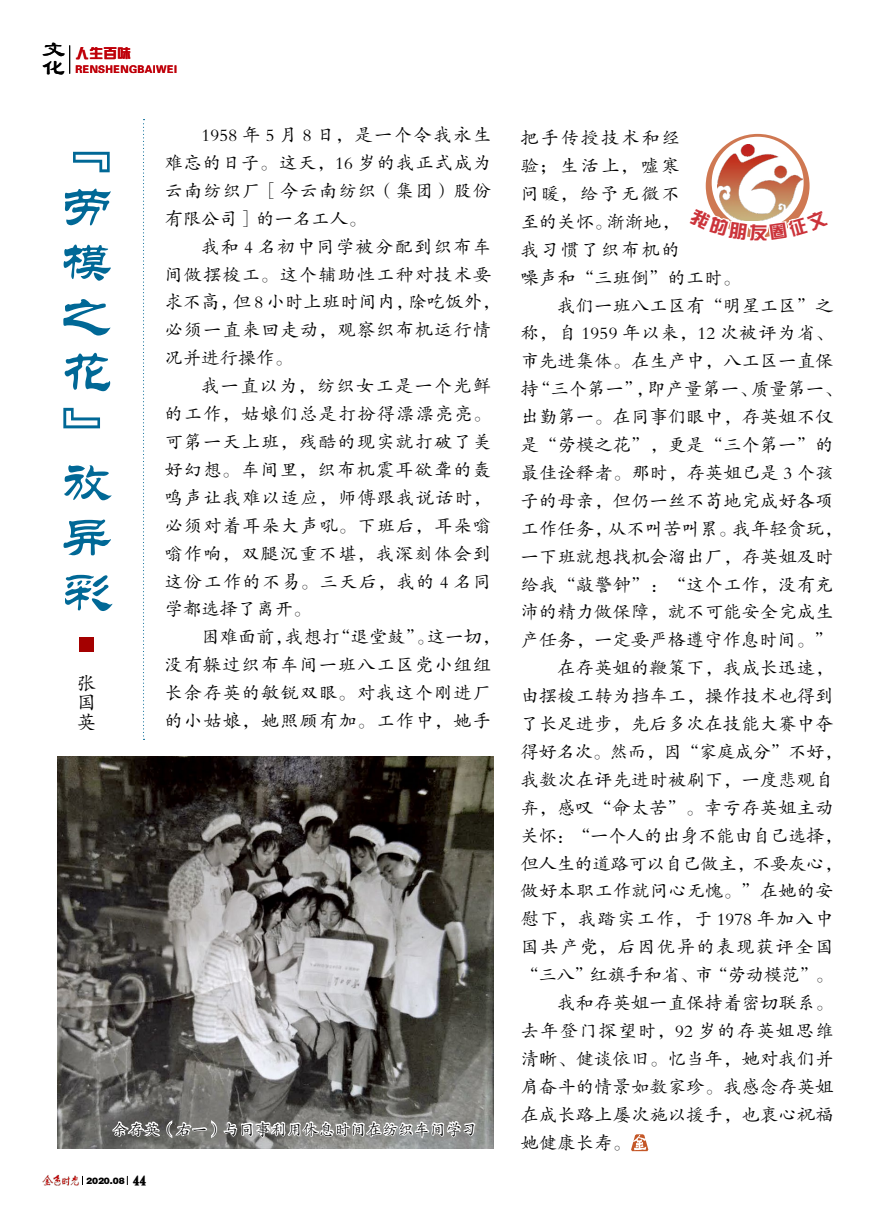
<style>
.page{position:relative;width:893px;height:1212px;background:#fff}
.page>*{position:absolute;margin:0;border:0;box-sizing:border-box;transform-origin:0 0}
.t1{font:54px/55.1px "ST Liti";color:#006896}
.t2{font:22.5px/18px "FZLSK GBK1 0";color:#000}
.t3{font:19.5px/19.5px "FZKTK GBK1 0";color:#000}
.t4{font:18.15px "FZZYK GBK1 0";color:#bf0009}
.t5{font:18px/27.9px "FZKTK GBK1 0";letter-spacing:.025em;color:#000;text-align:justify}
.t6{font:18px/27.9px "FZKTK GBK1 0";letter-spacing:.075em;color:#000}
.t7{font:18px "FZKTK GBK1 0";color:#000}
.t8{font:18px/27.9px "FZKTK GBK1 0";letter-spacing:.07em;color:#000}
.t9{font:18px "FZKTK GBK1 0";letter-spacing:.065em;color:#000}
.t10{font:18px "FZKTK GBK1 0";letter-spacing:.09em;color:#000}
.t11{font:18px "FZKTK GBK1 0";letter-spacing:.085em;color:#000}
.t12{font:18px "FZKTK GBK1 0";letter-spacing:.12em;color:#000}
.t13{font:18px "FZKTK GBK1 0";letter-spacing:.095em;color:#000}
.t14{font:15px "FZKTK GBK1 0";letter-spacing:.06em;color:#000}
.t15{font:13.5px "FZZYK GBK1 0";color:#bf0009}
.t16{font:10.5px "FZZYK GBK1 0";letter-spacing:.04em;color:#bf0009}
.t17{font:9px "FZCCHK GBK1 0";color:#000}
.s1{font-family:"H Ya 0 gj";font-size:13.5px}
</style>
<div class="page">
<img style="left:43px;top:1174px;width:36px;height:12px">
<svg style="left:631px;top:1134px;width:17px;height:17px"></svg>
<svg style="left:143px;top:119px;width:2px;height:621px"></svg>
<svg style="left:69px;top:45px;width:1px;height:29px"></svg>
<div style="left:80px;top:638px;width:14px;height:14px;background:#a40000"></div>
<img style="left:57px;top:757px;width:436px;height:391px">
<svg style="left:112px;top:1041px;width:364px;height:101px;background:#747370"></svg>
<svg style="left:705px;top:134px;width:105px;height:103px"></svg>
<p class="t2" style="left:43px;top:41px;width:24px">文化</p>
<p class="t15" style="left:75px;top:46px;width:57px">人生百味</p>
<p class="t16" style="left:75px;top:63px;width:103px">RENSHENGBAIWEI</p>
<h1 class="t1" style="left:60px;top:127px;width:54px">『劳模之花』放异彩</h1>
<p class="t3" style="left:77px;top:674px;width:20px">张国英</p>
<p class="t5" style="left:165px;top:121px;width:328px;text-indent:37px">1958 年 5 月 8 日，是一个令我永生难忘的日子。这天，16 岁的我正式成为云南纺织厂［今云南纺织（集团）股份有限公司］的一名工人。</p>
<p class="t6" style="left:165px;top:233px;width:337px;text-indent:37px">我和 4 名初中同学被分配到织布车间做摆梭工。这个辅助性工种对技术要求不高，但 8 小时上班时间内，除吃饭外，必须一直来回走动，观察织布机运行情况并进行操作。</p>
<p class="t5" style="left:165px;top:372px;width:328px;text-indent:37px">我一直以为，纺织女工是一个光鲜的工作，姑娘们总是打扮得漂漂亮亮。可第一天上班，残酷的现实就打破了美好幻想。车间里，织布机震耳欲聋的轰鸣声让我难以适应，师傅跟我说话时，必须对着耳朵大声吼。下班后，耳朵嗡嗡作响，双腿沉重不堪，我深刻体会到这份工作的不易。三天后，我的 4 名同学都选择了离开。</p>
<p class="t8" style="left:165px;top:624px;width:337px;text-indent:37px">困难面前，我想打“退堂鼓”。这一切，没有躲过织布车间一班八工区党小组组长余存英的敏锐双眼。对我这个刚进厂的小姑娘，她照顾有加。工作中，她手</p>
<p class="t14" style="left:113px;top:1121px;width:366px">余存英（右一）与同事利用休息时间在纺织车间学习</p>
<p class="t17" style="left:86px;top:1175px;width:62px">2020.08 <span class="s1">44</span></p>
<p class="t12" style="left:521px;top:129px;width:160px">把手传授技术和经</p>
<p class="t5" style="left:521px;top:152px;width:160px">验；生活上，嘘寒</p>
<p class="t5" style="left:521px;top:180px;width:160px">问暖，给予无微不</p>
<p class="t5" style="left:521px;top:208px;width:160px">至的关怀。渐渐地，</p>
<p class="t12" style="left:521px;top:240px;width:160px">我习惯了织布机的</p>
<p class="t5" style="left:521px;top:264px;width:221px">噪声和“三班倒”的工时。</p>
<p class="t5" style="left:557px;top:292px;width:277px">我们一班八工区有“明星工区”之</p>
<p class="t9" style="left:521px;top:324px;width:314px">称，自 1959 年以来，12 次被评为省、</p>
<p class="t5" style="left:521px;top:348px;width:314px">市先进集体。在生产中，八工区一直保</p>
<p class="t5" style="left:521px;top:375px;width:323px">持“三个第一”，即产量第一、质量第一、</p>
<p class="t5" style="left:521px;top:403px;width:314px">出勤第一。在同事们眼中，存英姐不仅</p>
<p class="t5" style="left:521px;top:431px;width:314px">是“劳模之花”，更是“三个第一”的</p>
<p class="t5" style="left:521px;top:459px;width:314px">最佳诠释者。那时，存英姐已是 3 个孩</p>
<p class="t5" style="left:521px;top:487px;width:314px">子的母亲，但仍一丝不苟地完成好各项</p>
<p class="t5" style="left:521px;top:515px;width:323px">工作任务，从不叫苦叫累。我年轻贪玩，</p>
<p class="t5" style="left:521px;top:543px;width:314px">一下班就想找机会溜出厂，存英姐及时</p>
<p class="t5" style="left:521px;top:571px;width:314px">给我“敲警钟”：“这个工作，没有充</p>
<p class="t5" style="left:521px;top:599px;width:314px">沛的精力做保障，就不可能安全完成生</p>
<p class="t5" style="left:521px;top:627px;width:313px">产任务，一定要严格遵守作息时间。”</p>
<p class="t5" style="left:557px;top:654px;width:277px">在存英姐的鞭策下，我成长迅速，</p>
<p class="t5" style="left:521px;top:682px;width:314px">由摆梭工转为挡车工，操作技术也得到</p>
<p class="t5" style="left:521px;top:710px;width:314px">了长足进步，先后多次在技能大赛中夺</p>
<p class="t7" style="left:521px;top:742px;width:323px">得好名次。然而，因“家庭成分”不好，</p>
<p class="t5" style="left:521px;top:766px;width:314px">我数次在评先进时被刷下，一度悲观自</p>
<p class="t5" style="left:521px;top:794px;width:314px">弃，感叹“命太苦”。幸亏存英姐主动</p>
<p class="t7" style="left:521px;top:826px;width:323px">关怀：“一个人的出身不能由自己选择，</p>
<p class="t7" style="left:521px;top:854px;width:323px">但人生的道路可以自己做主，不要灰心，</p>
<p class="t5" style="left:521px;top:878px;width:314px">做好本职工作就问心无愧。”在她的安</p>
<p class="t10" style="left:521px;top:910px;width:314px">慰下，我踏实工作，于 1978 年加入中</p>
<p class="t13" style="left:521px;top:938px;width:314px">国共产党，后因优异的表现获评全国</p>
<p class="t7" style="left:521px;top:966px;width:314px">“三八”红旗手和省、市“劳动模范”。</p>
<p class="t5" style="left:557px;top:989px;width:277px">我和存英姐一直保持着密切联系。</p>
<p class="t11" style="left:521px;top:1021px;width:314px">去年登门探望时，92 岁的存英姐思维</p>
<p class="t5" style="left:521px;top:1045px;width:314px">清晰、健谈依旧。忆当年，她对我们并</p>
<p class="t5" style="left:521px;top:1073px;width:314px">肩奋斗的情景如数家珍。我感念存英姐</p>
<p class="t5" style="left:521px;top:1101px;width:314px">在成长路上屡次施以援手，也衷心祝福</p>
<p class="t5" style="left:521px;top:1129px;width:111px">她健康长寿。</p>
<p class="t4" style="left:749px;top:223px;width:20px">友</p>
</div>
